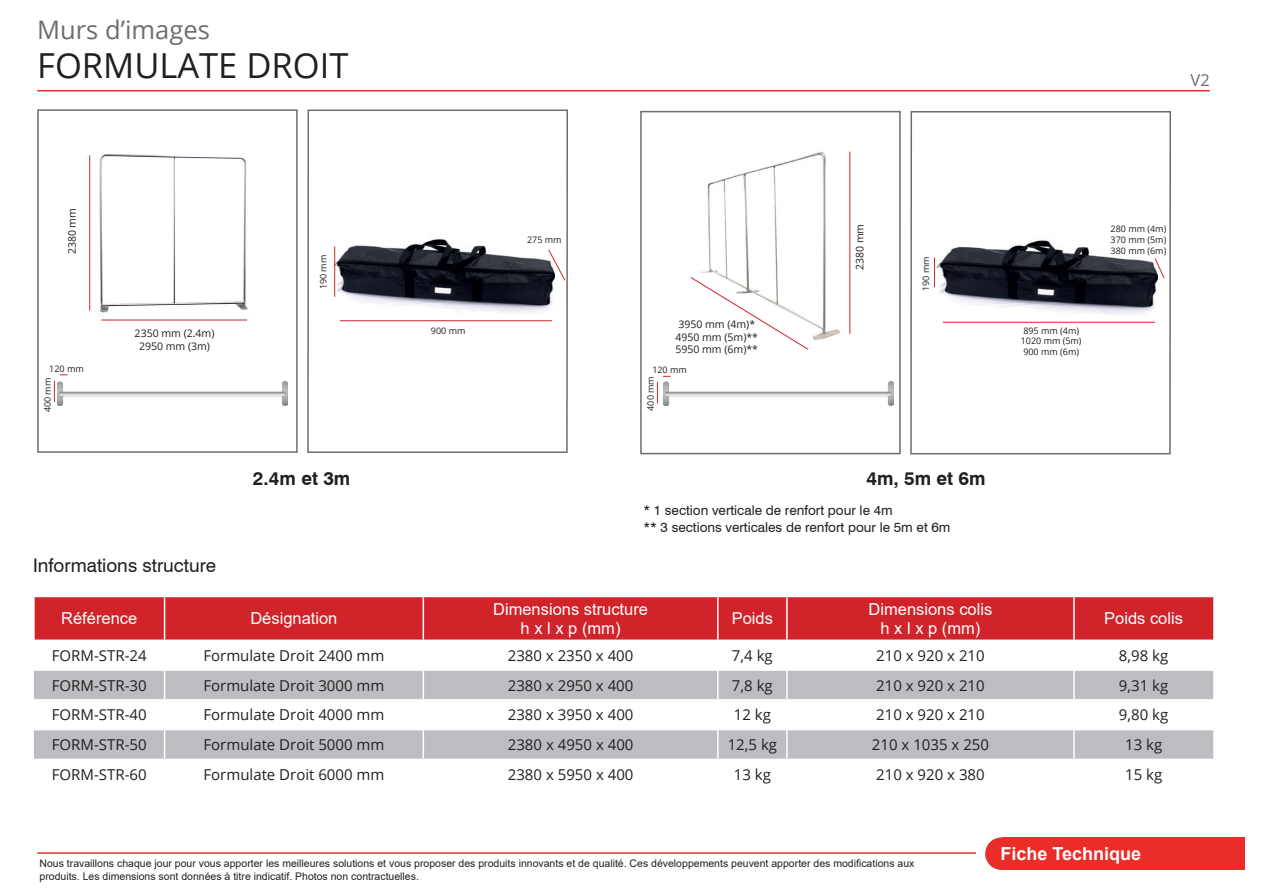
<style>
.page{position:relative;width:1263px;height:893px;background:#fff}
.page>*{position:absolute;margin:0;border:0;box-sizing:border-box;transform-origin:0 0}
.t1{font:34.5px "Open Sans";color:#231f20}
.t2{font:25.5px "Open Sans";color:#6c6d70}
.t3{font:18.75px "Swiss 721 BT";color:#231f20}
.t4{font:700 18.75px "Swiss 721 BT";color:#231f20}
.t5{font:700 18px "Arial";color:#fff}
.t6{font:16.5px/19.8px "Arial";color:#fff;text-align:center}
.t7{font:16.5px "Open Sans";color:#6c6d70}
.t8{font:15px "Open Sans";color:#231f20}
.t9{font:13.5px/16.2px "Swiss 721 BT";color:#231f20}
.t10{font:10.5px/12.6px "Arial";color:#231f20}
.t11{font:10.5px/12.6px "Open Sans";color:#231f20;text-align:center}
.t12{font:9px/10.8px "Open Sans";color:#231f20}
</style>
<div class="page">
<div style="left:37px;top:109px;width:261px;height:344px;border:2px solid #6c6d70"></div>
<div style="left:307px;top:109px;width:261px;height:344px;border:2px solid #6c6d70"></div>
<hr style="left:37px;top:90px;width:1173px;height:1px;background:#ea2d29">
<div style="left:985px;top:837px;width:33px;height:33px;background:#ea2d29;border-radius:50%"></div>
<div style="left:1002px;top:837px;width:243px;height:33px;background:#ea2d29"></div>
<hr style="left:37px;top:852px;width:939px;height:2px;background:#ea2d29">
<div style="left:35px;top:597px;width:1178px;height:43px;background:#d1232a"></div>
<svg style="left:34px;top:671px;width:1179px;height:88px;fill:#bcbdc0"></svg>
<hr style="left:164px;top:597px;width:1px;height:43px;background:#fff">
<hr style="left:423px;top:597px;width:1px;height:43px;background:#fff">
<hr style="left:717px;top:597px;width:1px;height:43px;background:#fff">
<hr style="left:786px;top:597px;width:2px;height:43px;background:#fff">
<hr style="left:1073px;top:597px;width:2px;height:43px;background:#fff">
<hr style="left:786px;top:671px;width:2px;height:28px;background:#fff">
<hr style="left:1073px;top:671px;width:2px;height:28px;background:#fff">
<hr style="left:34px;top:699px;width:131px;height:2px;background:#fff">
<hr style="left:165px;top:699px;width:258px;height:2px;background:#fff">
<hr style="left:423px;top:699px;width:295px;height:2px;background:#fff">
<hr style="left:718px;top:699px;width:69px;height:2px;background:#fff">
<hr style="left:787px;top:699px;width:287px;height:2px;background:#fff">
<hr style="left:786px;top:701px;width:2px;height:28px;background:#fff">
<hr style="left:1074px;top:699px;width:139px;height:2px;background:#fff">
<hr style="left:1073px;top:701px;width:2px;height:28px;background:#fff">
<hr style="left:34px;top:729px;width:131px;height:1px;background:#fff">
<hr style="left:165px;top:729px;width:258px;height:1px;background:#fff">
<hr style="left:423px;top:729px;width:295px;height:1px;background:#fff">
<hr style="left:718px;top:729px;width:69px;height:1px;background:#fff">
<hr style="left:787px;top:729px;width:287px;height:1px;background:#fff">
<hr style="left:786px;top:730px;width:2px;height:29px;background:#fff">
<hr style="left:1074px;top:729px;width:139px;height:1px;background:#fff">
<hr style="left:1073px;top:730px;width:2px;height:29px;background:#fff">
<svg style="left:164px;top:670px;width:1px;height:89px"></svg>
<svg style="left:423px;top:670px;width:1px;height:89px"></svg>
<svg style="left:717px;top:670px;width:1px;height:89px"></svg>
<img style="left:90px;top:154px;width:158px;height:166px">
<hr style="left:101px;top:320px;width:146px;height:1px;background:#d1232a">
<hr style="left:89px;top:155px;width:1px;height:156px;background:#d1232a">
<svg style="left:54px;top:375px;width:13px;height:27px"></svg>
<img style="left:333px;top:239px;width:221px;height:83px">
<hr style="left:334px;top:247px;width:1px;height:50px;background:#d1232a">
<hr style="left:340px;top:320px;width:212px;height:1px;background:#d1232a">
<svg style="left:548px;top:249px;width:17px;height:32px"></svg>
<div style="left:640px;top:111px;width:261px;height:343px;border:2px solid #6c6d70"></div>
<div style="left:910px;top:111px;width:261px;height:343px;border:2px solid #6c6d70"></div>
<svg style="left:657px;top:376px;width:13px;height:27px"></svg>
<img style="left:935px;top:240px;width:223px;height:83px">
<hr style="left:934px;top:257px;width:1px;height:30px;background:#d1232a">
<hr style="left:943px;top:322px;width:212px;height:1px;background:#d1232a">
<svg style="left:1154px;top:258px;width:10px;height:20px"></svg>
<img style="left:701px;top:151px;width:140px;height:189px">
<hr style="left:850px;top:152px;width:1px;height:182px;background:#d1232a">
<svg style="left:690px;top:277px;width:118px;height:73px"></svg>
<img style="left:58px;top:381px;width:229px;height:24px">
<img style="left:664px;top:381px;width:229px;height:25px">
<h2 class="t2" style="left:37px;top:13px;width:174px">Murs d’images</h2>
<h1 class="t1" style="left:37px;top:42px;width:313px">FORMULATE DROIT</h1>
<p class="t7" style="left:1190px;top:69px;width:21px">V2</p>
<p class="t11" style="left:65px;top:254px;width:48px;rotate:-90deg">2380 mm</p>
<p class="t12" style="left:49px;top:363px;width:36px">120 mm</p>
<p class="t12" style="left:42px;top:412px;width:36px;rotate:-90deg">400 mm</p>
<p class="t11" style="left:135px;top:327px;width:81px">2350 mm (2.4m)<br>2950 mm (3m)</p>
<p class="t3" style="left:33px;top:553px;width:184px">Informations structure</p>
<p class="t12" style="left:318px;top:289px;width:36px;rotate:-90deg">190 mm</p>
<p class="t12" style="left:431px;top:325px;width:36px">900 mm</p>
<p class="t12" style="left:527px;top:234px;width:36px">275 mm</p>
<p class="t11" style="left:675px;top:318px;width:84px;text-align:left">3950 mm (4m)*<br>4950 mm (5m)**<br>5950 mm (6m)**</p>
<p class="t12" style="left:652px;top:364px;width:36px">120 mm</p>
<p class="t12" style="left:645px;top:411px;width:36px;rotate:-90deg">400 mm</p>
<p class="t11" style="left:853px;top:270px;width:48px;rotate:-90deg">2380 mm</p>
<p class="t12" style="left:920px;top:291px;width:36px;rotate:-90deg">190 mm</p>
<p class="t4" style="left:253px;top:467px;width:99px">2.4m et 3m</p>
<p class="t4" style="left:866px;top:467px;width:121px">4m, 5m et 6m</p>
<p class="t9" style="left:643px;top:502px;width:309px">* 1 section verticale de renfort pour le 4m<br>** 3 sections verticales de renfort pour le 5m et 6m</p>
<p class="t12" style="left:1021px;top:325px;width:62px">895 mm (4m)<br>1020 mm (5m)<br>900 mm (6m)</p>
<p class="t12" style="left:1111px;top:223px;width:57px;text-align:justify">280 mm (4m)<br>370 mm (5m)<br>380 mm (6m)</p>
<p class="t6" style="left:61px;top:609px;width:78px">Référence</p>
<p class="t6" style="left:250px;top:609px;width:89px">Désignation</p>
<p class="t6" style="left:493px;top:599px;width:156px">Dimensions structure h x l x p (mm)</p>
<p class="t6" style="left:732px;top:609px;width:43px">Poids</p>
<p class="t6" style="left:868px;top:599px;width:125px">Dimensions colis h x l x p (mm)</p>
<p class="t6" style="left:1104px;top:609px;width:80px">Poids colis</p>
<p class="t8" style="left:52px;top:645px;width:96px">FORM-STR-24</p>
<p class="t8" style="left:203px;top:645px;width:183px">Formulate Droit 2400 mm</p>
<p class="t8" style="left:508px;top:645px;width:127px">2380 x 2350 x 400</p>
<p class="t8" style="left:732px;top:645px;width:42px">7,4 kg</p>
<p class="t8" style="left:876px;top:645px;width:110px">210 x 920 x 210</p>
<p class="t8" style="left:1119px;top:645px;width:51px">8,98 kg</p>
<p class="t8" style="left:52px;top:675px;width:96px">FORM-STR-30</p>
<p class="t8" style="left:203px;top:675px;width:183px">Formulate Droit 3000 mm</p>
<p class="t8" style="left:508px;top:675px;width:127px">2380 x 2950 x 400</p>
<p class="t8" style="left:732px;top:675px;width:42px">7,8 kg</p>
<p class="t8" style="left:876px;top:675px;width:110px">210 x 920 x 210</p>
<p class="t8" style="left:1119px;top:675px;width:51px">9,31 kg</p>
<p class="t8" style="left:52px;top:705px;width:96px">FORM-STR-40</p>
<p class="t8" style="left:203px;top:705px;width:183px">Formulate Droit 4000 mm</p>
<p class="t8" style="left:508px;top:705px;width:127px">2380 x 3950 x 400</p>
<p class="t8" style="left:734px;top:705px;width:39px">12 kg</p>
<p class="t8" style="left:876px;top:705px;width:110px">210 x 920 x 210</p>
<p class="t8" style="left:1119px;top:705px;width:51px">9,80 kg</p>
<p class="t8" style="left:52px;top:734px;width:96px">FORM-STR-50</p>
<p class="t8" style="left:203px;top:734px;width:183px">Formulate Droit 5000 mm</p>
<p class="t8" style="left:508px;top:734px;width:127px">2380 x 4950 x 400</p>
<p class="t8" style="left:728px;top:734px;width:51px">12,5 kg</p>
<p class="t8" style="left:872px;top:734px;width:119px">210 x 1035 x 250</p>
<p class="t8" style="left:1125px;top:734px;width:39px">13 kg</p>
<p class="t8" style="left:52px;top:764px;width:96px">FORM-STR-60</p>
<p class="t8" style="left:203px;top:764px;width:183px">Formulate Droit 6000 mm</p>
<p class="t8" style="left:508px;top:764px;width:127px">2380 x 5950 x 400</p>
<p class="t8" style="left:734px;top:764px;width:39px">13 kg</p>
<p class="t8" style="left:876px;top:764px;width:110px">210 x 920 x 380</p>
<p class="t8" style="left:1125px;top:764px;width:39px">15 kg</p>
<p class="t10" style="left:40px;top:857px;width:876px">Nous travaillons chaque jour pour vous apporter les meilleures solutions et vous proposer des produits innovants et de qualité. Ces développements peuvent apporter des modifications aux produits. Les dimensions sont données à titre indicatif. Photos non contractuelles.</p>
<p class="t5" style="left:1000px;top:841px;width:142px">Fiche Technique</p>
</div>
